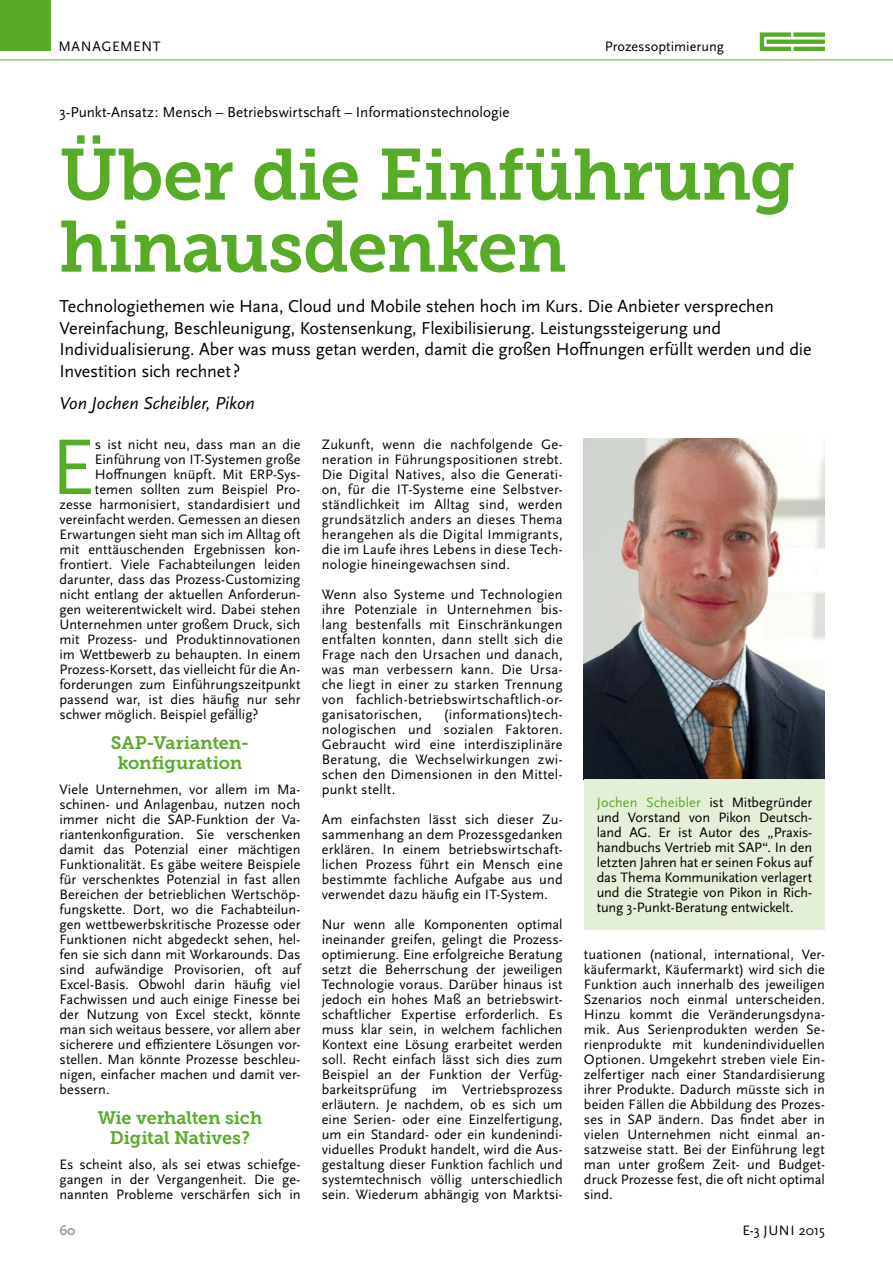
<style>
.page{position:relative;width:893px;height:1263px;background:#fff}
.page>*{position:absolute;margin:0;border:0;box-sizing:border-box;transform-origin:0 0}
.t1{font:82.5px "Scala Sans OT";color:#57ab27}
.t2{font:72px/72px "Museo Slab 700";letter-spacing:-.015em;color:#57ab27}
.t3{font:18px/21.6px "Scala Sans OT";letter-spacing:-.01em;color:#000}
.t4{font:18px/19.5px "Museo Slab 700";letter-spacing:-.01em;color:#57ab27;text-align:center}
.t5{font:italic 18px "Scala Sans OT";letter-spacing:-.005em;color:#000}
.t6{font:15px "Scala Sans OT";color:#000}
.t7{font:14.25px/15px "Scala Sans OT";letter-spacing:.005em;color:#000;text-align:justify}
.t8{font:14.25px "Scala Sans OT";letter-spacing:.04em;color:#000}
.t9{font:700 14.25px "Scala Sans OT";color:#9c9e9f}
.s1{color:#57ab27}
</style>
<div class="page">
<div style="left:0;top:0;width:51px;height:51px;background:#57ab27"></div>
<hr style="left:0;top:60px;width:893px;height:1px;background:#57ab27">
<svg style="left:760px;top:32px;width:65px;height:19px"></svg>
<img style="left:584px;top:439px;width:241px;height:340px">
<div style="left:584px;top:779px;width:241px;height:150px;background:#e4efd8"></div>
<p class="t8" style="left:58px;top:38px;width:104px">MANAGEMENT</p>
<p class="t7" style="left:605px;top:39px;width:121px">Prozessoptimierung</p>
<p class="t6" style="left:60px;top:103px;width:452px">3-Punkt-Ansatz: Mensch – Betriebswirtschaft – Informationstechnologie</p>
<h2 class="t2" style="left:60px;top:139px;width:737px">Über die Einführung hinausdenken</h2>
<p class="t3" style="left:60px;top:296px;width:753px">Technologiethemen wie Hana, Cloud und Mobile stehen hoch im Kurs. Die Anbieter versprechen Vereinfachung, Beschleunigung, Kostensenkung, Flexibilisierung. Leistungssteigerung und Individualisierung. Aber was muss getan werden, damit die großen Hoffnungen erfüllt werden und die Investition sich rechnet?</p>
<p class="t5" style="left:60px;top:392px;width:197px">Von Jochen Scheibler, Pikon</p>
<h1 class="t1" style="left:51px;top:418px;width:46px">E</h1>
<p class="t7" style="left:95px;top:437px;width:207px">s ist nicht neu, dass man an die</p>
<p class="t7" style="left:95px;top:452px;width:207px">Einführung von IT-Systemen große</p>
<p class="t7" style="left:95px;top:467px;width:207px">Hoffnungen knüpft. Mit ERP-Sys-</p>
<p class="t7" style="left:95px;top:482px;width:207px">temen sollten zum Beispiel Pro-</p>
<p class="t7" style="left:60px;top:497px;width:242px">zesse harmonisiert, standardisiert und</p>
<p class="t7" style="left:60px;top:512px;width:242px">vereinfacht werden. Gemessen an diesen</p>
<p class="t7" style="left:60px;top:527px;width:242px">Erwartungen sieht man sich im Alltag oft</p>
<p class="t7" style="left:60px;top:542px;width:242px">mit enttäuschenden Ergebnissen kon-</p>
<p class="t7" style="left:60px;top:557px;width:242px">frontiert. Viele Fachabteilungen leiden</p>
<p class="t7" style="left:60px;top:572px;width:242px">darunter, dass das Prozess-Customizing</p>
<p class="t7" style="left:60px;top:587px;width:242px">nicht entlang der aktuellen Anforderun-</p>
<p class="t7" style="left:60px;top:602px;width:242px">gen weiterentwickelt wird. Dabei stehen</p>
<p class="t7" style="left:60px;top:617px;width:242px">Unternehmen unter großem Druck, sich</p>
<p class="t7" style="left:60px;top:632px;width:242px">mit Prozess- und Produktinnovationen</p>
<p class="t7" style="left:60px;top:647px;width:242px">im Wettbewerb zu behaupten. In einem</p>
<p class="t7" style="left:60px;top:662px;width:242px">Prozess-Korsett, das vielleicht für die An-</p>
<p class="t7" style="left:60px;top:677px;width:242px">forderungen zum Einführungszeitpunkt</p>
<p class="t7" style="left:60px;top:692px;width:242px">passend war, ist dies häufig nur sehr</p>
<p class="t7" style="left:60px;top:707px;width:200px">schwer möglich. Beispiel gefällig?</p>
<p class="t4" style="left:111px;top:733px;width:140px">SAP-Varianten&shy;konfiguration</p>
<p class="t7" style="left:60px;top:782px;width:242px">Viele Unternehmen, vor allem im Ma&shy;schinen- und Anlagenbau, nutzen noch immer nicht die SAP-Funktion der Va&shy;riantenkonfiguration. Sie verschenken damit das Potenzial einer mächtigen Funktionalität. Es gäbe weitere Beispiele für verschenktes Potenzial in fast allen Bereichen der betrieblichen Wertschöp&shy;fungskette. Dort, wo die Fachabteilun&shy;gen wettbewerbskritische Prozesse oder Funktionen nicht abgedeckt sehen, hel&shy;fen sie sich dann mit Workarounds. Das sind aufwändige Provisorien, oft auf Excel-Basis. Obwohl darin häufig viel Fachwissen und auch einige Finesse bei der Nutzung von Excel steckt, könnte man sich weitaus bessere, vor allem aber sicherere und effizientere Lösungen vor&shy;stellen. Man könnte Prozesse beschleu&shy;nigen, einfacher machen und damit ver&shy;bessern.</p>
<p class="t4" style="left:98px;top:1108px;width:166px">Wie verhalten sich<br>Digital Natives?</p>
<p class="t7" style="left:60px;top:1157px;width:242px">Es scheint also, als sei etwas schiefge&shy;gangen in der Vergangenheit. Die ge&shy;nannten Probleme verschärfen sich in</p>
<p class="t7" style="left:322px;top:437px;width:242px">Zukunft, wenn die nachfolgende Ge&shy;neration in Führungspositionen strebt.<br>Die Digital Natives, also die Generati&shy;on, für die IT-Systeme eine Selbstver&shy;ständlichkeit im Alltag sind, werden grundsätzlich anders an dieses Thema herangehen als die Digital Immigrants, die im Laufe ihres Lebens in diese Tech&shy;nologie hineingewachsen sind.</p>
<p class="t7" style="left:322px;top:587px;width:242px">Wenn also Systeme und Technologien ihre Potenziale in Unternehmen bis&shy;lang bestenfalls mit Einschränkungen entfalten konnten, dann stellt sich die Frage nach den Ursachen und danach, was man verbessern kann. Die Ursa&shy;che liegt in einer zu starken Trennung von fachlich-betriebswirtschaftlich-or&shy;ganisatorischen,</p>
<p class="t7" style="left:322px;top:707px;width:242px;text-indent:122px">(informations)tech&shy;nologischen und sozialen Faktoren.<br>Gebraucht wird eine interdisziplinäre Beratung, die Wechselwirkungen zwi&shy;schen den Dimensionen in den Mittel&shy;punkt stellt.</p>
<p class="t7" style="left:322px;top:812px;width:242px">Am einfachsten lässt sich dieser Zu&shy;sammenhang an dem Prozessgedanken erklären. In einem betriebswirtschaft&shy;lichen Prozess führt ein Mensch eine bestimmte fachliche Aufgabe aus und verwendet dazu häufig ein IT-System.</p>
<p class="t7" style="left:322px;top:917px;width:242px">Nur wenn alle Komponenten optimal ineinander greifen, gelingt die Prozess&shy;optimierung. Eine erfolgreiche Beratung setzt die Beherrschung der jeweiligen Technologie voraus. Darüber hinaus ist jedoch ein hohes Maß an betriebswirt&shy;schaftlicher Expertise erforderlich. Es muss klar sein, in welchem fachlichen Kontext eine Lösung erarbeitet werden soll. Recht einfach lässt sich dies zum Beispiel an der Funktion der Verfüg&shy;barkeitsprüfung im Vertriebsprozess erläutern. Je nachdem, ob es sich um eine Serien- oder eine Einzelfertigung, um ein Standard- oder ein kundenindi&shy;viduelles Produkt handelt, wird die Aus&shy;gestaltung dieser Funktion fachlich und systemtechnisch völlig unterschiedlich sein. Wiederum abhängig von Marktsi-</p>
<p class="t7" style="left:597px;top:795px;width:217px"><span class="s1">Jochen Scheibler</span> ist Mitbegründer und Vorstand von Pikon Deutsch&shy;land AG. Er ist Autor des „Praxis&shy;handbuchs Vertrieb mit SAP“. In den letzten Jahren hat er seinen Fokus auf das Thema Kommunikation verlagert und die Strategie von Pikon in Rich&shy;tung 3-Punkt-Beratung entwickelt.</p>
<p class="t7" style="left:584px;top:947px;width:242px">tuationen (national, international, Ver&shy;käufermarkt, Käufermarkt) wird sich die Funktion auch innerhalb des jeweiligen Szenarios noch einmal unterscheiden.<br>Hinzu kommt die Veränderungsdyna&shy;mik. Aus Serienprodukten werden Se&shy;rienprodukte mit kundenindividuellen Optionen. Umgekehrt streben viele Ein&shy;zelfertiger nach einer Standardisierung ihrer Produkte. Dadurch müsste sich in beiden Fällen die Abbildung des Prozes&shy;ses in SAP ändern. Das findet aber in vielen Unternehmen nicht einmal an&shy;satzweise statt. Bei der Einführung legt man unter großem Zeit- und Budget&shy;druck Prozesse fest, die oft nicht optimal sind.</p>
<p class="t9" style="left:60px;top:1222px;width:17px">60</p>
<p class="t7" style="left:742px;top:1223px;width:84px">E-3 JUNI 2015</p>
</div>
